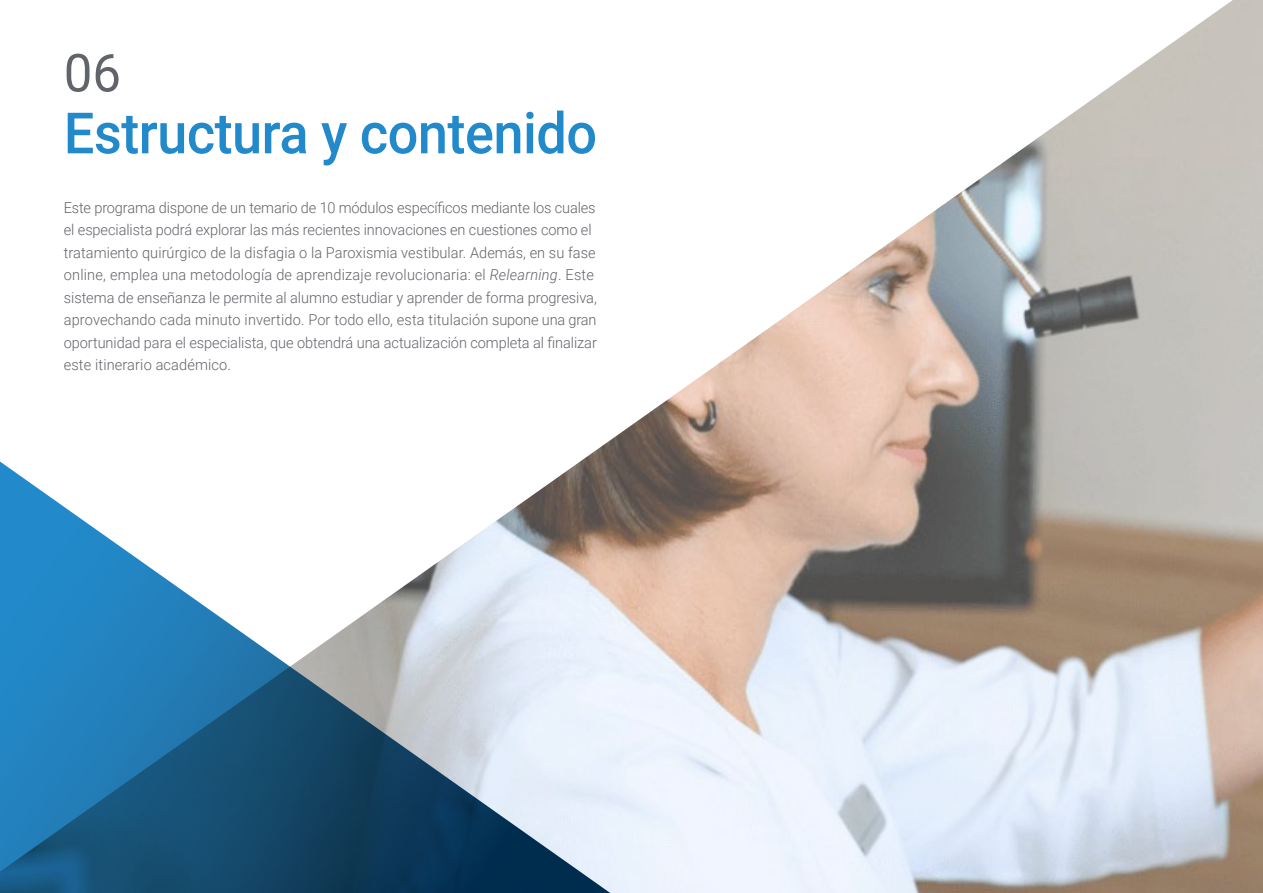
<style>
.page{position:relative;width:1263px;height:893px;background:#fff}
.page>*{position:absolute;margin:0;border:0;box-sizing:border-box;transform-origin:0 0}
.t1{font:500 57px "Roboto";letter-spacing:-.01em;color:#2289ca;scale:.95 1}
.t2{font:52.5px "Roboto";color:#61646a}
.t3{font:300 15px/22.5px "Roboto";color:#61646a}
.s1{font-style:italic}
</style>
<div class="page">
<img style="left:602px;top:0;width:661px;height:893px">
<svg style="left:0;top:446px;width:640px;height:447px"></svg>
<h2 class="t2" style="left:64px;top:36px;width:59px">06</h2>
<h1 class="t1" style="left:64px;top:93px;width:563px">Estructura y contenido</h1>
<p class="t3" style="left:64px;top:195px;width:535px">Este programa dispone de un temario de 10 módulos específicos mediante los cuales el especialista podrá explorar las más recientes innovaciones en cuestiones como el tratamiento quirúrgico de la disfagia o la Paroxismia vestibular. Además, en su fase online, emplea una metodología de aprendizaje revolucionaria: el <span class="s1">Relearning</span>. Este sistema de enseñanza le permite al alumno estudiar y aprender de forma progresiva, aprovechando cada minuto invertido. Por todo ello, esta titulación supone una gran oportunidad para el especialista, que obtendrá una actualización completa al finalizar este itinerario académico.</p>
</div>
